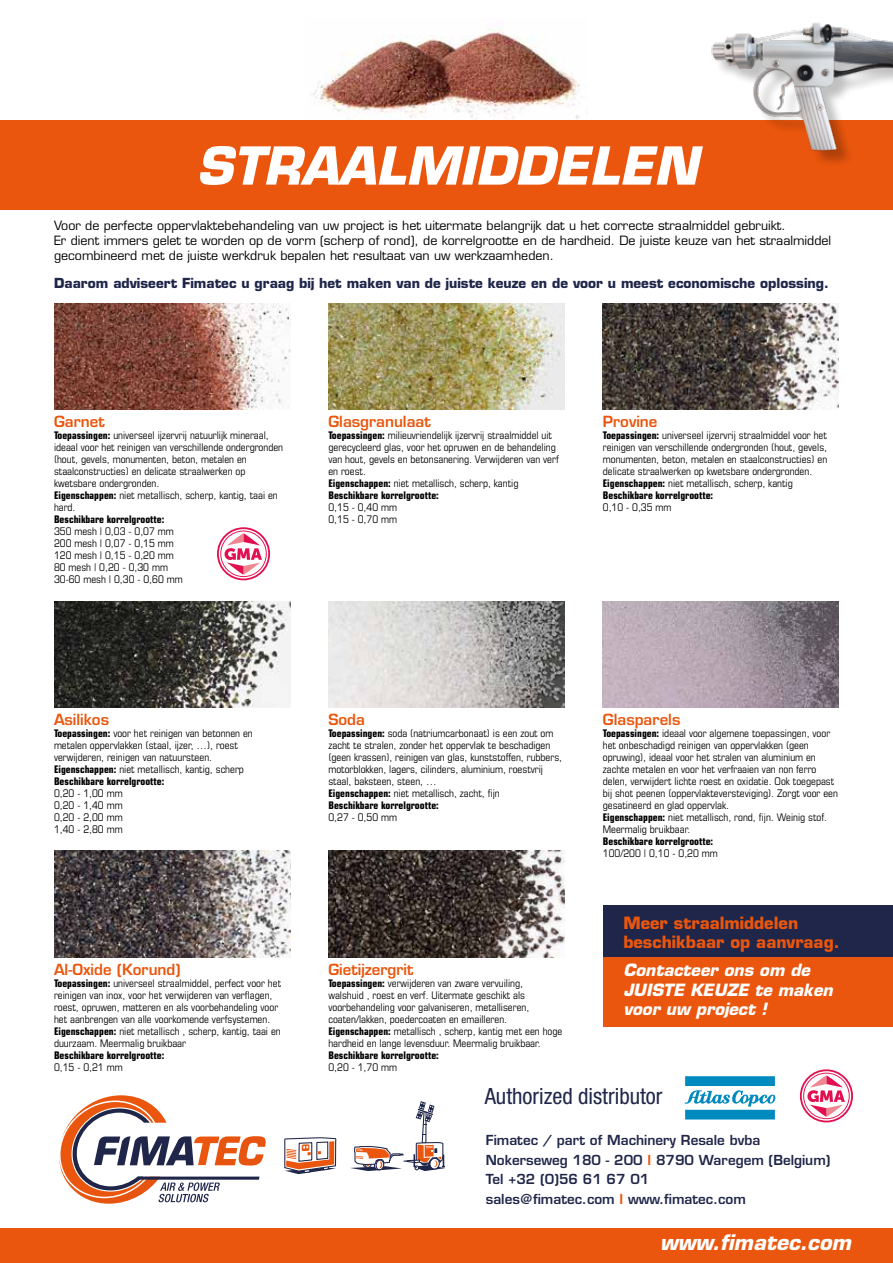
<style>
.page{position:relative;width:893px;height:1263px;background:#fff}
.page>*{position:absolute;margin:0;border:0;box-sizing:border-box;transform-origin:0 0}
.t1{font:italic 700 51px "Eurostile LT Std";color:#fff}
.t2{font:condensed 22.5px "Helvetica Neue LT Std";color:#1f2649}
.t3{font:italic 700 21px "Eurostile LT Std";color:#fff}
.t4{font:italic 700 16.5px/19.5px "Eurostile LT Std";color:#fff}
.t5{font:700 16.5px/19.5px "Eurostile LT Std";color:#ea560d}
.t6{font:600 15px "Eurostile LT Std";color:#ea560d}
.t7{font:600 13.5px/19.5px "Eurostile LT Std";color:#1f2649}
.t8{font:700 13.5px "Eurostile LT Std";color:#1f2649}
.t9{font:12.45px/15px "Eurostile LT Std";color:#000}
.t10{font:condensed 10.5px/12px "Eurostile LT Std";color:#000}
.t11{font:700 condensed 10.5px "Eurostile LT Std";color:#000}
.s1{font-weight:700}
.s2{color:#ea560d}
</style>
<div class="page">
<div style="left:604px;top:907px;width:289px;height:119px;background:#ea560d"></div>
<img style="left:313px;top:28px;width:267px;height:92px">
<div style="left:0;top:1229px;width:893px;height:34px;background:#ea560d"></div>
<svg style="left:284px;top:1137px;width:53px;height:37px"></svg>
<svg style="left:350px;top:1101px;width:95px;height:70px"></svg>
<svg style="left:59px;top:1095px;width:207px;height:109px"></svg>
<div style="left:0;top:120px;width:893px;height:89px;background:#ea560d"></div>
<svg style="left:685px;top:1076px;width:91px;height:43px"></svg>
<svg style="left:800px;top:1069px;width:53px;height:53px"></svg>
<svg style="left:217px;top:527px;width:53px;height:53px"></svg>
<img style="left:54px;top:303px;width:236px;height:106px">
<img style="left:328px;top:303px;width:237px;height:106px">
<img style="left:603px;top:303px;width:236px;height:106px">
<img style="left:54px;top:601px;width:236px;height:107px">
<img style="left:328px;top:601px;width:237px;height:107px">
<img style="left:603px;top:601px;width:236px;height:107px">
<img style="left:54px;top:851px;width:236px;height:106px">
<img style="left:328px;top:851px;width:237px;height:106px">
<div style="left:604px;top:905px;width:289px;height:52px;background:#1f2649"></div>
<div style="left:715px;top:25px;width:178px;height:142px;background:#000;opacity:.25"></div>
<img style="left:711px;top:22px;width:182px;height:137px">
<h1 class="t1" style="left:196px;top:134px;width:503px">STRAALMIDDELEN</h1>
<p class="t9" style="left:54px;top:218px;width:779px">Voor de perfecte oppervlaktebehandeling van uw project is het uitermate belangrijk dat u het correcte straalmiddel gebruikt.<br>Er dient immers gelet te worden op de vorm (scherp of rond), de korrelgrootte en de hardheid. De juiste keuze van het straalmiddel gecombineerd met de juiste werkdruk bepalen het resultaat van uw werkzaamheden.</p>
<p class="t8" style="left:54px;top:275px;width:776px">Daarom adviseert Fimatec u graag bij het maken van de juiste keuze en de voor u meest economische oplossing.</p>
<h3 class="t6" style="left:54px;top:412px;width:52px">Garnet</h3>
<p class="t10" style="left:54px;top:429px;width:231px"><span class="s1">Toepassingen:</span> universeel ijzervrij natuurlijk mineraal, ideaal voor het reinigen van verschillende ondergronden (hout, gevels, monumenten, beton, metalen en staalconstructies) en delicate straalwerken op kwetsbare ondergronden.<br><span class="s1">Eigenschappen:</span> niet metallisch, scherp, kantig, taai en hard.</p>
<p class="t11" style="left:54px;top:513px;width:112px">Beschikbare korrelgrootte:</p>
<p class="t10" style="left:54px;top:525px;width:130px">350 mesh | 0,03 - 0,07 mm<br>200 mesh | 0,07 - 0,15 mm<br>120 mesh | 0,15 - 0,20 mm<br>80 mesh | 0,20 - 0,30 mm<br>30-60 mesh | 0,30 - 0,60 mm</p>
<h3 class="t6" style="left:328px;top:412px;width:104px">Glasgranulaat</h3>
<p class="t10" style="left:328px;top:429px;width:232px"><span class="s1">Toepassingen:</span> milieuvriendelijk ijzervrij straalmiddel uit gerecycleerd glas, voor het opruwen en de behandeling van hout, gevels en betonsanering. Verwijderen van verf en roest.<br><span class="s1">Eigenschappen:</span> niet metallisch, scherp, kantig <span class="s1">Beschikbare korrelgrootte:</span></p>
<p class="t10" style="left:328px;top:501px;width:70px">0,15 - 0,40 mm<br>0,15 - 0,70 mm</p>
<h3 class="t6" style="left:603px;top:412px;width:56px">Provine</h3>
<p class="t10" style="left:603px;top:429px;width:226px"><span class="s1">Toepassingen:</span> universeel ijzervrij straalmiddel voor het reinigen van verschillende ondergronden (hout, gevels, monumenten, beton, metalen en staalconstructies) en delicate straalwerken op kwetsbare ondergronden.<br><span class="s1">Eigenschappen:</span> niet metallisch, scherp, kantig <span class="s1">Beschikbare korrelgrootte:</span></p>
<p class="t10" style="left:603px;top:501px;width:70px">0,10 - 0,35 mm</p>
<h3 class="t6" style="left:54px;top:710px;width:57px">Asilikos</h3>
<p class="t10" style="left:54px;top:727px;width:200px"><span class="s1">Toepassingen:</span> voor het reinigen van betonnen en metalen oppervlakken (staal, ijzer, …), roest verwijderen, reinigen van natuursteen.<br><span class="s1">Eigenschappen:</span> niet metallisch, kantig, scherp <span class="s1">Beschikbare korrelgrootte:</span></p>
<p class="t10" style="left:54px;top:787px;width:70px;text-align:justify">0,20 - 1,00 mm 0,20 - 1,40 mm 0,20 - 2,00 mm 1,40 - 2,80 mm</p>
<h3 class="t6" style="left:54px;top:960px;width:128px">Al-Oxide (Korund)</h3>
<p class="t10" style="left:54px;top:977px;width:229px"><span class="s1">Toepassingen:</span> universeel straalmiddel, perfect voor het reinigen van inox, voor het verwijderen van verflagen, roest, opruwen, matteren en als voorbehandeling voor het aanbrengen van alle voorkomende verfsystemen.<br><span class="s1">Eigenschappen:</span> niet metallisch , scherp, kantig, taai en duurzaam. Meermalig bruikbaar</p>
<p class="t11" style="left:54px;top:1049px;width:112px">Beschikbare korrelgrootte:</p>
<p class="t10" style="left:54px;top:1061px;width:70px">0,15 - 0,21 mm</p>
<h3 class="t6" style="left:328px;top:710px;width:38px">Soda</h3>
<p class="t10" style="left:328px;top:727px;width:235px"><span class="s1">Toepassingen:</span> soda (natriumcarbonaat) is een zout om zacht te stralen, zonder het oppervlak te beschadigen (geen krassen), reinigen van glas, kunststoffen, rubbers, motorblokken, lagers, cilinders, aluminium, roestvrij staal, baksteen, steen, …<br><span class="s1">Eigenschappen:</span> niet metallisch, zacht, fijn<br><span class="s1">Beschikbare korrelgrootte:</span></p>
<p class="t10" style="left:328px;top:811px;width:70px">0,27 - 0,50 mm</p>
<h3 class="t6" style="left:328px;top:960px;width:87px">Gietijzergrit</h3>
<p class="t10" style="left:328px;top:977px;width:235px"><span class="s1">Toepassingen:</span> verwijderen van zware vervuiling,<br>walshuid , roest en verf. Uitermate geschikt als voorbehandeling voor galvaniseren, metalliseren, coaten/lakken, poedercoaten en emailleren.<br><span class="s1">Eigenschappen:</span> metallisch , scherp, kantig met een hoge hardheid en lange levensduur. Meermalig bruikbaar.</p>
<p class="t11" style="left:328px;top:1049px;width:112px">Beschikbare korrelgrootte:</p>
<p class="t10" style="left:328px;top:1061px;width:70px">0,20 - 1,70 mm</p>
<h3 class="t6" style="left:603px;top:710px;width:79px">Glasparels</h3>
<p class="t10" style="left:603px;top:727px;width:237px"><span class="s1">Toepassingen:</span> ideaal voor algemene toepassingen, voor het onbeschadigd reinigen van oppervlakken (geen opruwing), ideaal voor het stralen van aluminium en zachte metalen en voor het verfraaien van non ferro delen, verwijdert lichte roest en oxidatie. Ook toegepast bij shot peenen (oppervlakteversteviging). Zorgt voor een gesatineerd en glad oppervlak.<br><span class="s1">Eigenschappen:</span> niet metallisch, rond, fijn. Weinig stof.<br>Meermalig bruikbaar.</p>
<p class="t11" style="left:603px;top:835px;width:112px">Beschikbare korrelgrootte:</p>
<p class="t10" style="left:603px;top:847px;width:116px">100/200 | 0,10 - 0,20 mm</p>
<h3 class="t5" style="left:623px;top:913px;width:218px">Meer straalmiddelen beschikbaar op aanvraag.</h3>
<h3 class="t4" style="left:623px;top:961px;width:211px">Contacteer ons om de<br>JUISTE KEUZE te maken voor uw project !</h3>
<h2 class="t2" style="left:485px;top:1083px;width:179px">Authorized distributor</h2>
<p class="t7" style="left:486px;top:1130px;width:346px">Fimatec / part of Machinery Resale bvba Nokerseweg 180 - 200 <span class="s2">I</span> 8790 Waregem (Belgium)<br>Tel +32 (0)56 61 67 01<br>sales@fimatec.com <span class="s2">I</span> www.fimatec.com</p>
<h3 class="t3" style="left:660px;top:1229px;width:192px">www.fimatec.com</h3>
</div>
